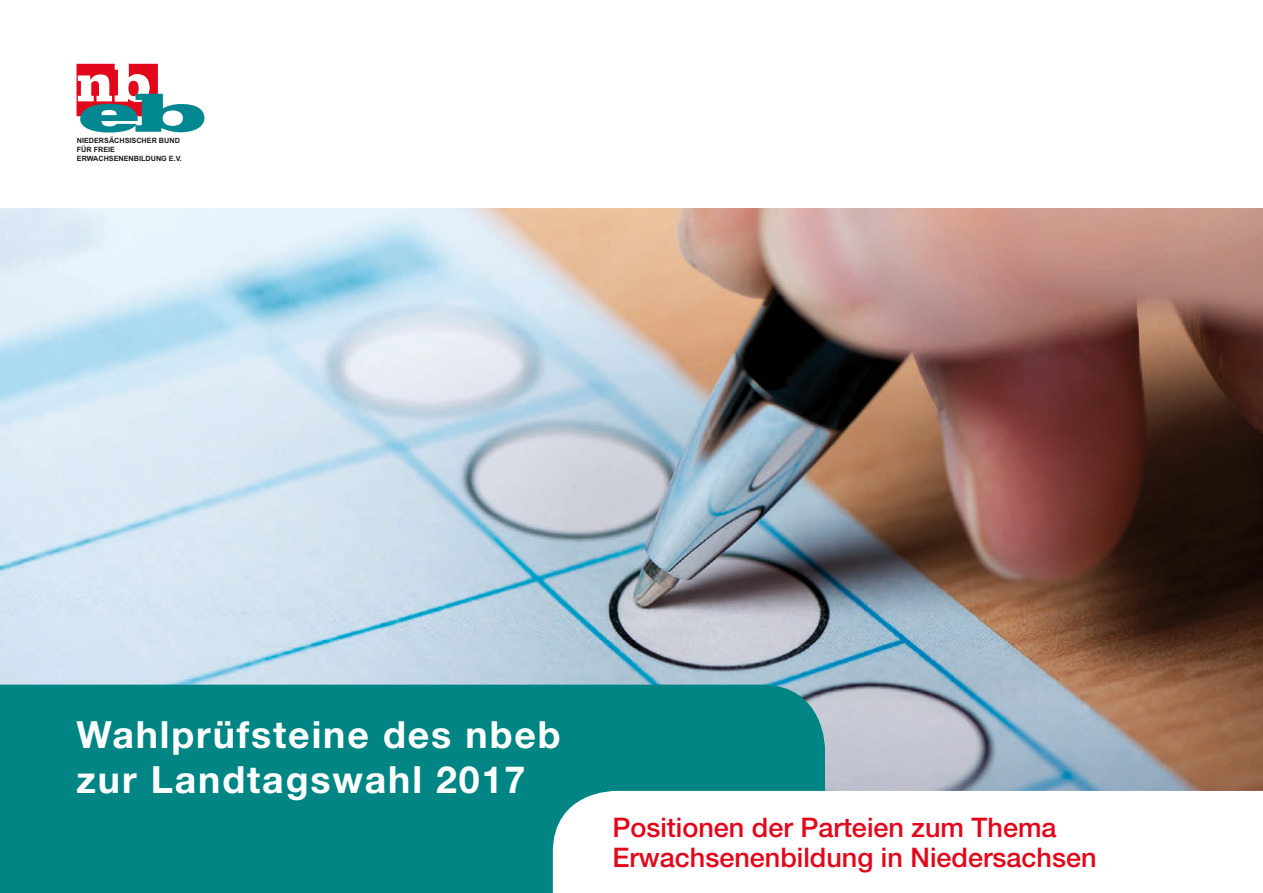
<style>
.page{position:relative;width:1263px;height:893px;background:#fff}
.page>*{position:absolute;margin:0;border:0;box-sizing:border-box;transform-origin:0 0}
.t1{font:700 37.5px/45px "Helvetica Neue LT";letter-spacing:.05em;color:#fff}
.t2{font:500 27px/30px "Helvetica Neue LT";color:#e3071b}
.t3{font:700 7.2px/8.7px "Arial";color:#1a1918}
</style>
<div class="page">
<img style="left:0;top:208px;width:1263px;height:583px">
<div style="left:0;top:685px;width:825px;height:208px;background:#008585"></div>
<svg style="left:77px;top:64px;width:128px;height:69px"></svg>
<svg style="left:553px;top:791px;width:272px;height:102px"></svg>
<p class="t3" style="left:77px;top:137px;width:107px">NIEDERSÄCHSISCHER BUND<br>FÜR FREIE<br>ERWACHSENENBILDUNG E.V.</p>
<h1 class="t1" style="left:77px;top:711px;width:486px">Wahlprüfsteine des nbeb zur Landtagswahl 2017</h1>
<p class="t2" style="left:612px;top:813px;width:486px">Positionen der Parteien zum Thema<br>Erwachsenenbildung in Niedersachsen</p>
</div>
